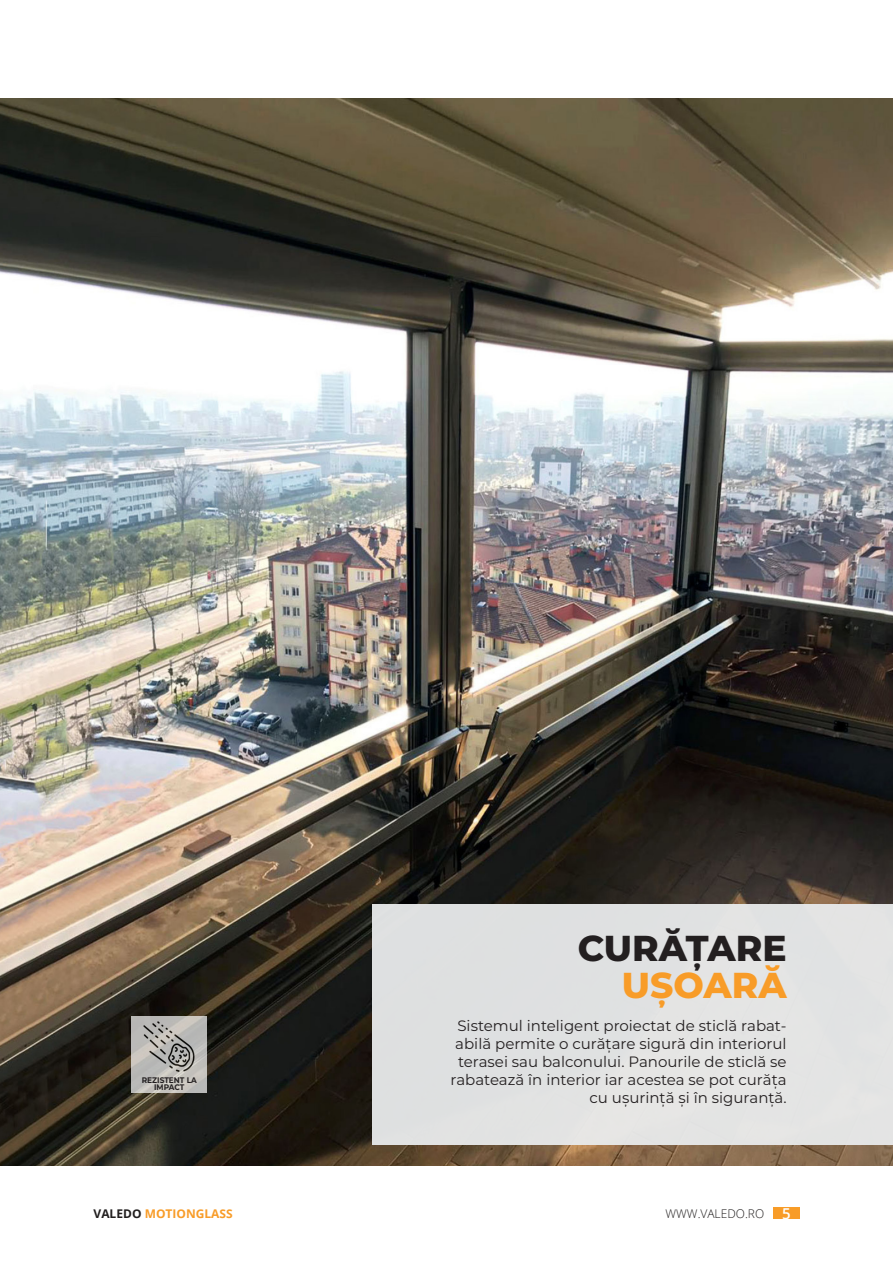
<style>
.page{position:relative;width:893px;height:1263px;background:#fff}
.page>*{position:absolute;margin:0;border:0;box-sizing:border-box;transform-origin:0 0}
.Big_title{font:800 36px "Montserrat";color:#231f20}
.Big_title-2{font:800 36px "Montserrat";color:#f89c28}
.title_1{font:15px/18px "Montserrat";color:#231f20;text-align:right}
.t1{font:700 12px "Open Sans";color:#f89c28}
.t2{font:300 12px "Open Sans";color:#211e1e}
.t3{font:700 8.1px/7.2px "Montserrat";color:#231f20;text-align:center;scale:.92 1}
.s1{color:#211e1e}
.s2{font-weight:600;font-size:15px;color:#fff}
</style>
<div class="page">
<div style="left:773px;top:1207px;width:27px;height:12px;background:#f89c28"></div>
<img style="left:0;top:98px;width:893px;height:1068px">
<div style="left:373px;top:904px;width:520px;height:241px;background:#e1e2e2"></div>
<svg style="left:132px;top:1016px;width:75px;height:77px;background:#c0bfbb"></svg>
<img style="left:143px;top:1018px;width:53px;height:57px">
<p class="t3" style="left:142px;top:1076px;width:61px">REZISTENT LA<br>IMPACT</p>
<p class="Big_title" style="left:578px;top:922px;width:210px">CURĂȚARE</p>
<p class="Big_title-2" style="left:622px;top:959px;width:166px">UȘOARĂ</p>
<p class="title_1" style="left:451px;top:1016px;width:338px">Sistemul inteligent proiectat de sticlă rabat&shy;abilă permite o curățare sigură din interiorul terasei sau balconului. Panourile de sticlă se rabatează în interior iar acestea se pot curăța cu ușurință și în siguranță.</p>
<p class="t1" style="left:94px;top:1205px;width:141px"><span class="s1">VALEDO</span> MOTIONGLASS</p>
<p class="t2" style="left:665px;top:1205px;width:127px">WWW.VALEDO.RO <span class="s2">5</span></p>
</div>
